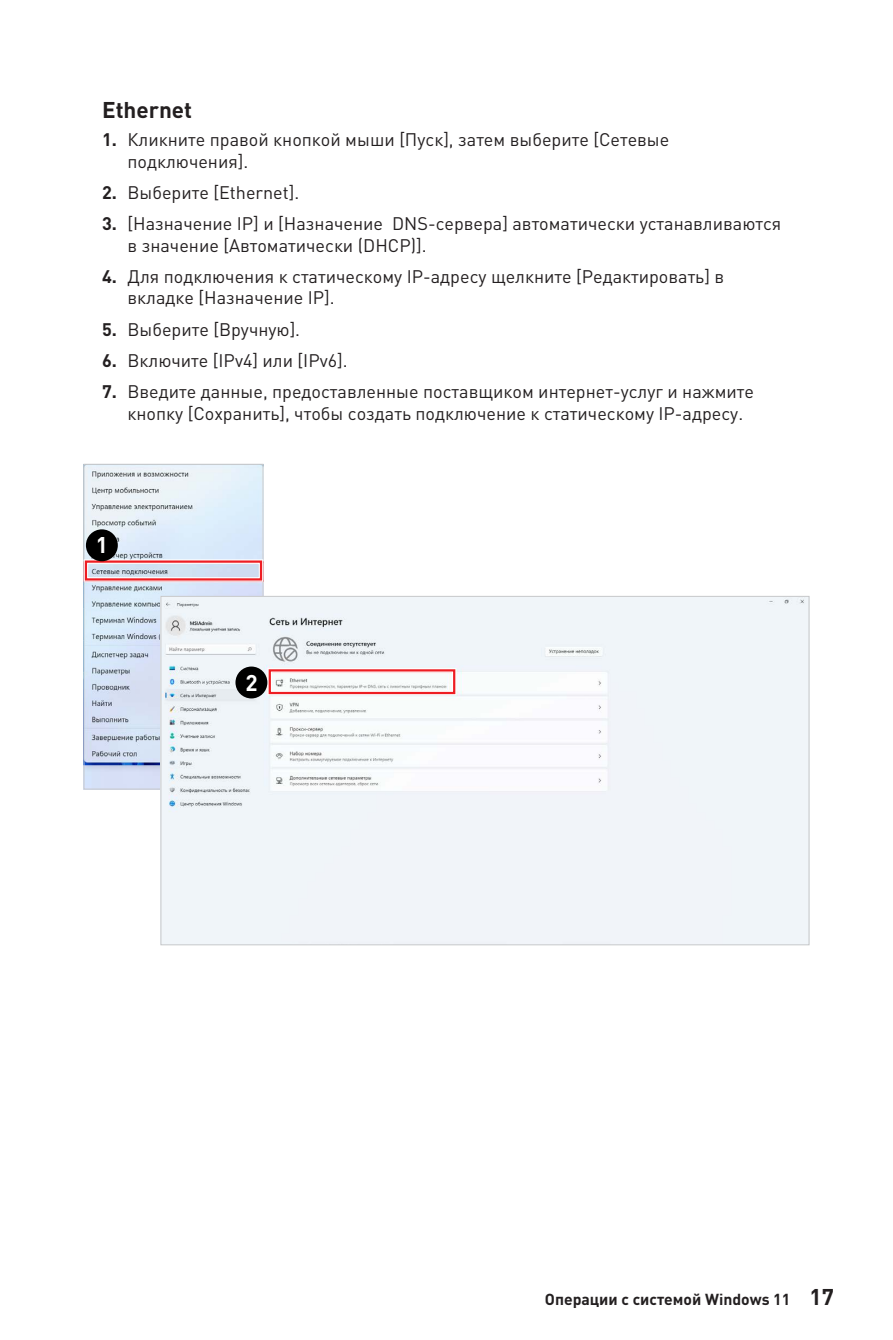
<style>
.page{position:relative;width:893px;height:1340px;background:#fff}
.page>*{position:absolute;margin:0;border:0;box-sizing:border-box;transform-origin:0 0}
.t1{font:700 22.5px "MSI Din Pro Noto CJK";color:#231f20}
.t2{font:700 22.5px "MSI Din Pro Noto CJK";color:#fff}
.t3{font:18px/21.6px "MSI Din Pro Noto CJK";color:#231f20}
.t4{font:700 15.75px "MSI Din Pro Noto CJK";color:#231f20}
.s1{font-weight:700}
.s2{font-size:22.5px}
</style>
<div class="page">
<img style="left:86px;top:466px;width:175px;height:321px">
<div style="left:84px;top:464px;width:179px;height:325px;border:1px solid #c7c8ca"></div>
<img style="left:163px;top:598px;width:644px;height:345px">
<div style="left:84px;top:559px;width:179px;height:22px;border:4px solid #fff"></div>
<div style="left:85px;top:560px;width:177px;height:20px;border:2px solid #ee1d23"></div>
<div style="left:88px;top:531px;width:28px;height:28px;background:#000;border-radius:50%"></div>
<div style="left:86px;top:529px;width:32px;height:32px;border:3px solid #000;border-radius:50%"></div>
<div style="left:267px;top:668px;width:189px;height:27px;border:4px solid #fff"></div>
<div style="left:269px;top:669px;width:186px;height:25px;border:2px solid #ee1d23"></div>
<div style="left:237px;top:668px;width:29px;height:29px;background:#000;border-radius:50%"></div>
<div style="left:235px;top:666px;width:32px;height:32px;border:3px solid #000;border-radius:50%"></div>
<p class="t1" style="left:102px;top:97px;width:92px">Ethernet</p>
<p class="t3" style="left:128px;top:129px;width:543px;text-indent:-26px"><span class="s1">1.</span> Кликните правой кнопкой мыши [Пуск], затем выберите [Сетевые подключения].</p>
<p class="t3" style="left:102px;top:182px;width:199px"><span class="s1">2.</span> Выберите [Ethernet].</p>
<p class="t3" style="left:128px;top:213px;width:655px;text-indent:-26px"><span class="s1">3.</span> [Назначение IP] и [Назначение DNS-сервера] автоматически устанавливаются в значение [Автоматически (DHCP)].</p>
<p class="t3" style="left:128px;top:266px;width:598px;text-indent:-26px"><span class="s1">4.</span> Для подключения к статическому IP-адресу щелкните [Редактировать] в вкладке [Назначение IP].</p>
<p class="t3" style="left:102px;top:319px;width:200px"><span class="s1">5.</span> Выберите [Вручную].</p>
<p class="t3" style="left:102px;top:350px;width:247px"><span class="s1">6.</span> Включите [IPv4] или [IPv6].</p>
<p class="t3" style="left:128px;top:381px;width:628px;text-indent:-26px"><span class="s1">7.</span> Введите данные, предоставленные поставщиком интернет-услуг и нажмите кнопку [Сохранить], чтобы создать подключение к статическому IP-адресу.</p>
<p class="t2" style="left:96px;top:532px;width:14px">1</p>
<p class="t2" style="left:245px;top:669px;width:14px">2</p>
<p class="t4" style="left:545px;top:1289px;width:290px">Операции с системой Windows 11 <span class="s2">17</span></p>
</div>
